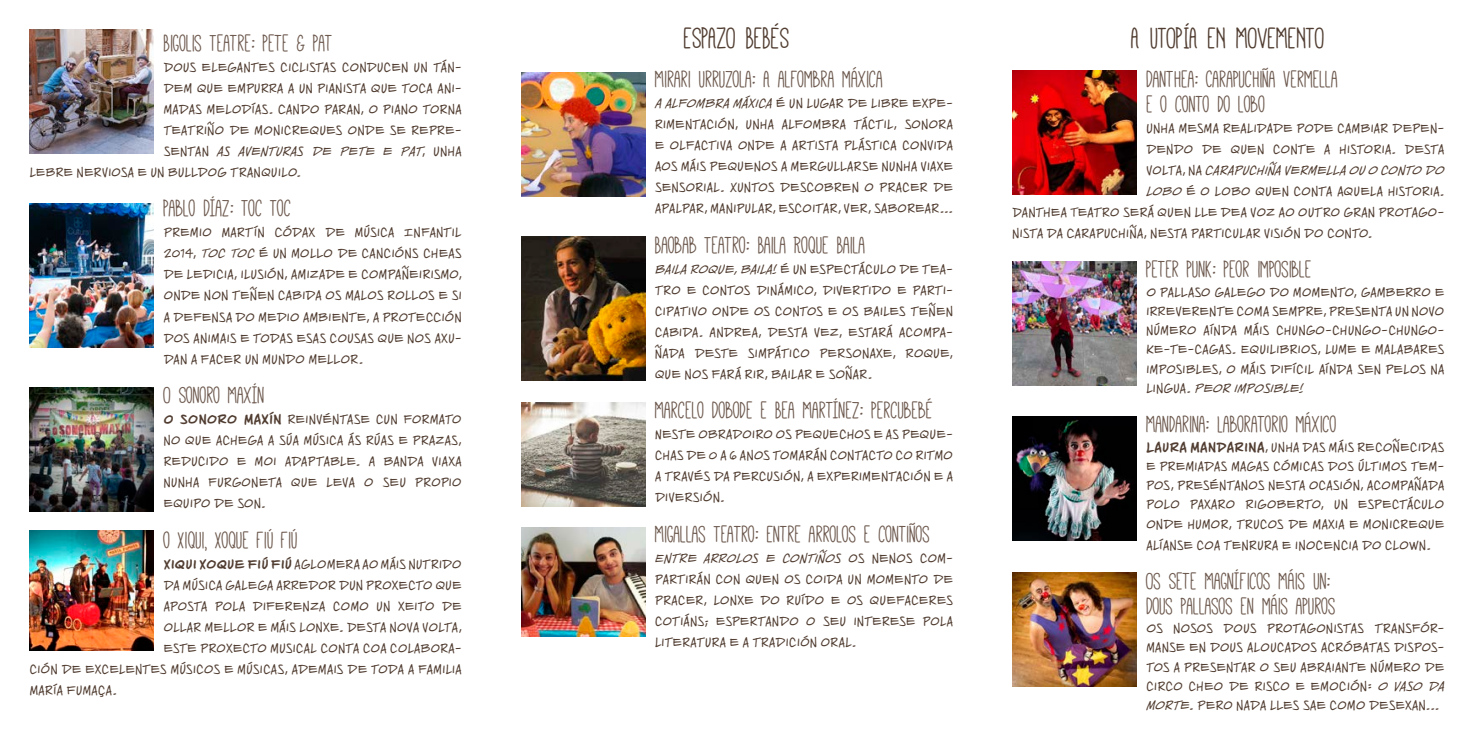
<style>
.page{position:relative;width:1474px;height:745px;background:#fff}
.page>*{position:absolute;margin:0;border:0;box-sizing:border-box;transform-origin:0 0}
.t1{font:33.25px "Mathlete Bulky";color:#513d31}
.t2{font:26.25px/24.5px "Mathlete Bulky";color:#6d594e}
.t3{font:15.75px/21px "Piekos Toons BB";letter-spacing:.025em;color:#513d31;text-align:justify}
.t4{font:italic 15.75px "Piekos Toons BB";letter-spacing:.02em;color:#513d31}
.s1{font-style:normal}
.s2{font-style:italic}
.s3{font-weight:700}
</style>
<div class="page">
<img style="left:30px;top:203px;width:124px;height:144px">
<img style="left:521px;top:236px;width:124px;height:144px">
<img style="left:1012px;top:70px;width:124px;height:124px">
<img style="left:1012px;top:261px;width:124px;height:124px">
<img style="left:1012px;top:416px;width:124px;height:124px">
<img style="left:1012px;top:572px;width:124px;height:114px">
<img style="left:30px;top:387px;width:124px;height:124px">
<img style="left:521px;top:402px;width:124px;height:104px">
<img style="left:30px;top:530px;width:124px;height:119px">
<img style="left:521px;top:527px;width:124px;height:109px">
<img style="left:521px;top:73px;width:124px;height:124px">
<img style="left:30px;top:30px;width:124px;height:124px">
<h2 class="t2" style="left:164px;top:31px;width:170px">BIGOLIS TEATRE: PETE &amp; PAT</h2>
<p class="t3" style="left:164px;top:56px;width:299px">DOUS ELEGANTES CICLISTAS CONDUCEN UN TÁN-</p>
<p class="t3" style="left:164px;top:77px;width:299px">DEM QUE EMPURRA A UN PIANISTA QUE TOCA ANI-</p>
<p class="t3" style="left:164px;top:98px;width:299px">MADAS MELODÍAS. CANDO PARAN, O PIANO TORNA</p>
<p class="t3" style="left:164px;top:119px;width:299px">TEATRIÑO DE MONICREQUES ONDE SE REPRE-</p>
<p class="t4" style="left:164px;top:142px;width:299px"><span class="s1">SENTAN</span> AS AVENTURAS DE PETE E PAT<span class="s1">, UNHA</span></p>
<p class="t3" style="left:30px;top:161px;width:273px">LEBRE NERVIOSA E UN BULLDOG TRANQUILO.</p>
<h2 class="t2" style="left:164px;top:196px;width:129px">PABLO DÍAZ: TOC TOC</h2>
<p class="t3" style="left:164px;top:222px;width:299px">PREMIO MARTÍN CÓDAX DE MÚSICA INFANTIL 2014, <span class="s2">TOC TOC</span> É UN MOLLO DE CANCIÓNS CHEAS DE LEDICIA, ILUSIÓN, AMIZADE E COMPAÑEIRISMO, ONDE NON TEÑEN CABIDA OS MALOS ROLLOS E SI A DEFENSA DO MEDIO AMBIENTE, A PROTECCIÓN DOS ANIMAIS E TODAS ESAS COUSAS QUE NOS AXU-DAN A FACER UN MUNDO MELLOR.</p>
<h2 class="t2" style="left:164px;top:382px;width:102px">O SONORO MAXÍN</h2>
<p class="t3" style="left:164px;top:408px;width:299px"><span class="s3">O SONORO MAXÍN</span> REINVÉNTASE CUN FORMATO NO QUE ACHEGA A SÚA MÚSICA ÁS RÚAS E PRAZAS, REDUCIDO E MOI ADAPTABLE. A BANDA VIAXA NUNHA FURGONETA QUE LEVA O SEU PROPIO EQUIPO DE SON.</p>
<h2 class="t2" style="left:164px;top:527px;width:136px">O XIQUI, XOQUE FIÚ FIÚ</h2>
<p class="t3" style="left:164px;top:552px;width:299px"><span class="s3">XIQUI XOQUE FIÚ FIÚ</span> AGLOMERA AO MÁIS NUTRIDO</p>
<p class="t3" style="left:164px;top:573px;width:299px">DA MÚSICA GALEGA ARREDOR DUN PROXECTO QUE</p>
<p class="t3" style="left:164px;top:594px;width:299px">APOSTA POLA DIFERENZA COMO UN XEITO DE</p>
<p class="t3" style="left:164px;top:615px;width:299px">OLLAR MELLOR E MÁIS LONXE. DESTA NOVA VOLTA,</p>
<p class="t3" style="left:164px;top:636px;width:299px">ESTE PROXECTO MUSICAL CONTA COA COLABORA-</p>
<p class="t3" style="left:30px;top:657px;width:433px">CIÓN DE EXCELENTES MÚSICOS E MÚSICAS, ADEMAIS DE TODA A FAMILIA</p>
<p class="t3" style="left:30px;top:678px;width:88px">MARÍA FUMAÇA.</p>
<h1 class="t1" style="left:684px;top:22px;width:107px">ESPAZO BEBÉS</h1>
<h2 class="t2" style="left:655px;top:67px;width:229px">MIRARI URRUZOLA: A ALFOMBRA MÁXICA</h2>
<p class="t3" style="left:655px;top:93px;width:299px"><span class="s2">A ALFOMBRA MÁXICA</span> É UN LUGAR DE LIBRE EXPE-RIMENTACIÓN, UNHA ALFOMBRA TÁCTIL, SONORA E OLFACTIVA ONDE A ARTISTA PLÁSTICA CONVIDA AOS MÁIS PEQUENOS A MERGULLARSE NUNHA VIAXE SENSORIAL. XUNTOS DESCOBREN O PRACER DE APALPAR, MANIPULAR, ESCOITAR, VER, SABOREAR...</p>
<h2 class="t2" style="left:655px;top:232px;width:212px">BAOBAB TEATRO: BAILA ROQUE BAILA</h2>
<p class="t3" style="left:655px;top:258px;width:299px"><span class="s2">BAILA ROQUE, BAILA!</span> É UN ESPECTÁCULO DE TEA-TRO E CONTOS DINÁMICO, DIVERTIDO E PARTI-CIPATIVO ONDE OS CONTOS E OS BAILES TEÑEN CABIDA. ANDREA, DESTA VEZ, ESTARÁ ACOMPA-ÑADA DESTE SIMPÁTICO PERSONAXE, ROQUE, QUE NOS FARÁ RIR, BAILAR E SOÑAR.</p>
<h2 class="t2" style="left:655px;top:398px;width:279px">MARCELO DOBODE E BEA MARTÍNEZ: PERCUBEBÉ</h2>
<p class="t3" style="left:655px;top:423px;width:299px">NESTE OBRADOIRO OS PEQUECHOS E AS PEQUE-CHAS DE 0 A 6 ANOS TOMARÁN CONTACTO CO RITMO A TRAVÉS DA PERCUSIÓN, A EXPERIMENTACIÓN E A DIVERSIÓN.</p>
<h2 class="t2" style="left:655px;top:521px;width:277px">MIGALLAS TEATRO: ENTRE ARROLOS E CONTIÑOS</h2>
<p class="t3" style="left:655px;top:547px;width:299px"><span class="s2">ENTRE ARROLOS E CONTIÑOS</span> OS NENOS COM-PARTIRÁN CON QUEN OS COIDA UN MOMENTO DE PRACER, LONXE DO RUÍDO E OS QUEFACERES COTIÁNS; ESPERTANDO O SEU INTERESE POLA LITERATURA E A TRADICIÓN ORAL.</p>
<h1 class="t1" style="left:1131px;top:22px;width:185px">A UTOPÍA EN MOVEMENTO</h1>
<h2 class="t2" style="left:1146px;top:67px;width:193px">DANTHEA: CARAPUCHIÑA VERMELLA<br>E O CONTO DO LOBO</h2>
<p class="t3" style="left:1146px;top:117px;width:299px">UNHA MESMA REALIDADE PODE CAMBIAR DEPEN-</p>
<p class="t3" style="left:1146px;top:138px;width:299px">DENDO DE QUEN CONTE A HISTORIA. DESTA</p>
<p class="t4" style="left:1146px;top:161px;width:299px"><span class="s1">VOLTA, NA</span> CARAPUCHIÑA VERMELLA OU O CONTO DO</p>
<p class="t3" style="left:1146px;top:180px;width:299px"><span class="s2">LOBO</span> É O LOBO QUEN CONTA AQUELA HISTORIA.</p>
<p class="t3" style="left:1012px;top:201px;width:433px">DANTHEA TEATRO SERÁ QUEN LLE DEA VOZ AO OUTRO GRAN PROTAGO-</p>
<p class="t3" style="left:1012px;top:222px;width:361px">NISTA DA CARAPUCHIÑA, NESTA PARTICULAR VISIÓN DO CONTO.</p>
<h2 class="t2" style="left:1146px;top:257px;width:167px">PETER PUNK: PEOR IMPOSIBLE</h2>
<p class="t3" style="left:1146px;top:282px;width:299px;line-height:19.2px">O PALLASO GALEGO DO MOMENTO, GAMBERRO E IRREVERENTE COMA SEMPRE, PRESENTA UN NOVO NÚMERO AÍNDA MÁIS CHUNGO-CHUNGO-CHUNGO-KE-TE-CAGAS. EQUILIBRIOS, LUME E MALABARES IMPOSIBLES, O MÁIS DIFÍCIL AÍNDA SEN PELOS NA LINGUA. <span class="s2">PEOR IMPOSIBLE!</span></p>
<h2 class="t2" style="left:1146px;top:412px;width:192px">MANDARINA: LABORATORIO MÁXICO</h2>
<p class="t3" style="left:1146px;top:437px;width:299px;line-height:19.2px"><span class="s3">LAURA MANDARINA</span>, UNHA DAS MÁIS RECOÑECIDAS E PREMIADAS MAGAS CÓMICAS DOS ÚLTIMOS TEM-POS, PRESÉNTANOS NESTA OCASIÓN, ACOMPAÑADA POLO PAXARO RIGOBERTO, UN ESPECTÁCULO ONDE HUMOR, TRUCOS DE MAXIA E MONICREQUE</p>
<p class="t3" style="left:1146px;top:534px;width:286px">ALÍANSE COA TENRURA E INOCENCIA DO CLOWN.</p>
<h2 class="t2" style="left:1146px;top:568px;width:191px">OS SETE MAGNÍFICOS MÁIS UN:<br>DOUS PALLASOS EN MÁIS APUROS</h2>
<p class="t3" style="left:1146px;top:618px;width:299px;line-height:19.2px">OS NOSOS DOUS PROTAGONISTAS TRANSFÓR-MANSE EN DOUS ALOUCADOS ACRÓBATAS DISPOS-TOS A PRESENTAR O SEU ABRAIANTE NÚMERO DE CIRCO CHEO DE RISCO E EMOCIÓN: <span class="s2">O VASO DA MORTE</span>. PERO NADA LLES SAE COMO DESEXAN...</p>
</div>
